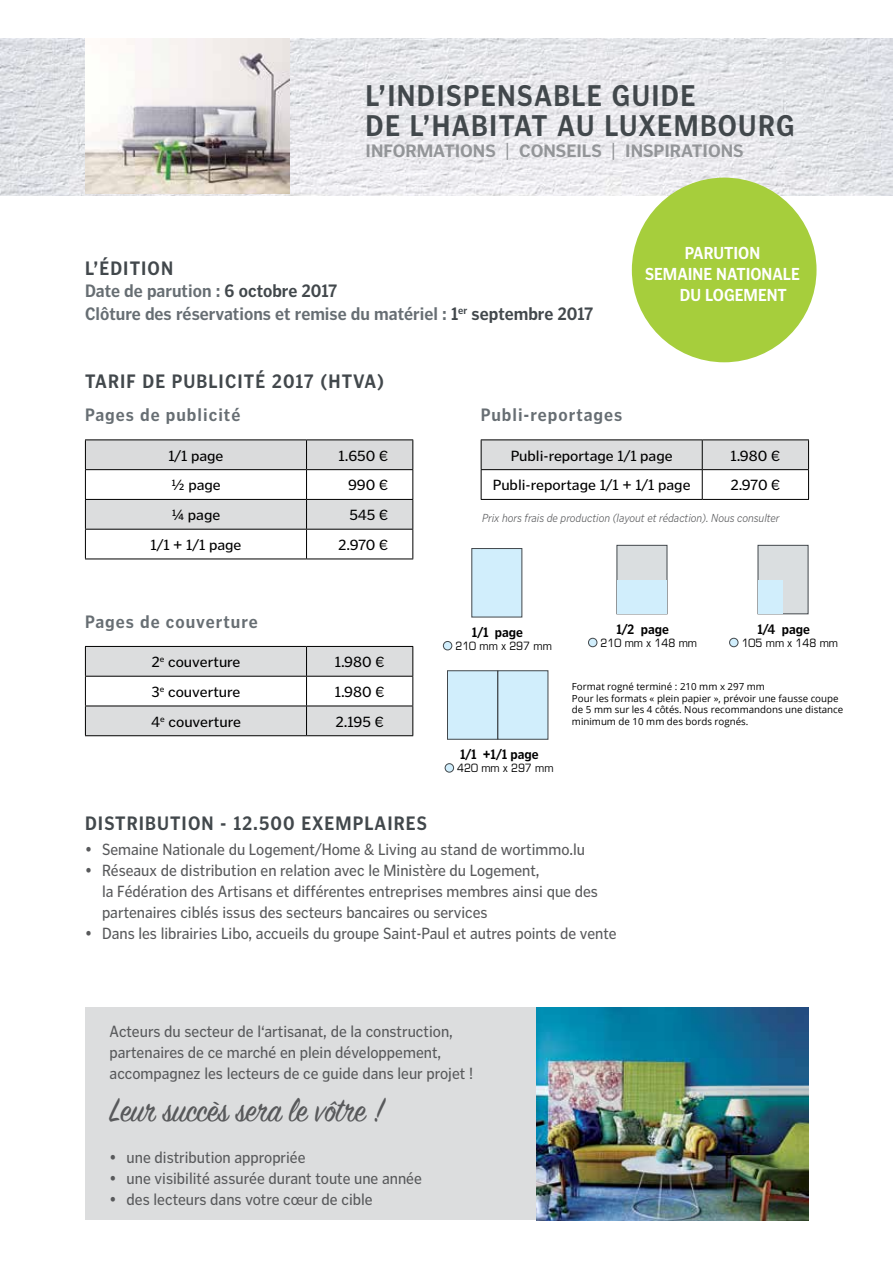
<style>
.page{position:relative;width:893px;height:1263px;background:#fff}
.page>*{position:absolute;margin:0;border:0;box-sizing:border-box;transform-origin:0 0}
.t1{font:37.5px "Sign Painter House Script";color:#58595b;scale:.9 1}
.t2{font:700 30px/30px "Poynter Gothic Text";letter-spacing:.05em;color:#42484c;scale:.9 1}
.t3{font:700 19.5px "Poynter Gothic Text";letter-spacing:.06em;color:#42484c;scale:.9 1}
.t4{font:700 18px/22.5px "Poynter Gothic Text";color:#676e73;scale:.9 1}
.t5{font:700 18px "Poynter Gothic Text";letter-spacing:.06em;color:#676e73;scale:.9 1}
.t6{font:700 18px "Poynter Gothic Text";color:#939598}
.t7{font:700 17.4px "Poynter Gothic Text";color:#fff;scale:.9 1}
.t8{font:16.5px/21px "Poynter Gothic Text";color:#58595b;scale:.9 1}
.t9{font:15px "Poynter Gothic Text";color:#000}
.t10{font:700 13.65px "Poynter Gothic Text";color:#000;scale:.9 1}
.t11{font:italic 300 12px "Poynter Gothic Text";color:#58595b;scale:.9 1}
.t12{font:11.1px "Eurostile LT Std";color:#000;scale:.9 1}
.t13{font:9.75px/11.7px "Open Sans";color:#000}
.s1{font-weight:400}
.s2{color:#42484c}
</style>
<div class="page">
<div style="left:443px;top:641px;width:9px;height:9px;background:#d1eefc;border-radius:50%"></div>
<div style="left:443px;top:641px;width:9px;height:9px;border:1px solid #42484c;border-radius:50%"></div>
<div style="left:472px;top:548px;width:50px;height:69px;background:#d1eefc"></div>
<div style="left:588px;top:638px;width:9px;height:9px;background:#d1eefc;border-radius:50%"></div>
<div style="left:588px;top:638px;width:9px;height:9px;border:1px solid #42484c;border-radius:50%"></div>
<div style="left:617px;top:545px;width:50px;height:69px;background:#dadee0;border:1px solid #42484c"></div>
<div style="left:617px;top:580px;width:50px;height:33px;background:#d1eefc"></div>
<div style="left:730px;top:638px;width:8px;height:9px;background:#d1eefc;border-radius:50%"></div>
<div style="left:729px;top:638px;width:9px;height:9px;border:1px solid #42484c;border-radius:50%"></div>
<div style="left:758px;top:545px;width:50px;height:69px;background:#dadee0;border:1px solid #42484c"></div>
<div style="left:758px;top:580px;width:25px;height:33px;background:#d1eefc"></div>
<div style="left:445px;top:764px;width:9px;height:8px;background:#d1eefc;border-radius:50%"></div>
<div style="left:445px;top:763px;width:9px;height:9px;border:1px solid #42484c;border-radius:50%"></div>
<div style="left:447px;top:670px;width:51px;height:69px;background:#d1eefc;border:1px solid #42484c"></div>
<div style="left:498px;top:670px;width:50px;height:69px;background:#d1eefc"></div>
<img style="left:0;top:38px;width:893px;height:158px">
<div style="left:85px;top:1008px;width:452px;height:212px;background:#dcddde"></div>
<img style="left:85px;top:38px;width:204px;height:155px">
<hr style="left:85px;top:439px;width:222px;height:1px;background:#000">
<hr style="left:307px;top:439px;width:106px;height:1px;background:#000">
<hr style="left:85px;top:559px;width:222px;height:1px;background:#000">
<svg style="left:85px;top:440px;width:328px;height:119px"></svg>
<hr style="left:307px;top:559px;width:106px;height:1px;background:#000">
<svg style="left:85px;top:646px;width:328px;height:90px"></svg>
<hr style="left:307px;top:735px;width:106px;height:1px;background:#000">
<hr style="left:481px;top:439px;width:221px;height:1px;background:#000">
<hr style="left:702px;top:439px;width:107px;height:1px;background:#000">
<svg style="left:481px;top:440px;width:328px;height:59px"></svg>
<hr style="left:481px;top:499px;width:221px;height:1px;background:#000">
<hr style="left:702px;top:499px;width:107px;height:1px;background:#000">
<img style="left:537px;top:1008px;width:271px;height:212px">
<div style="left:632px;top:178px;width:184px;height:184px;background:#a6ce3c;border-radius:50%"></div>
<h2 class="t2" style="left:366px;top:80px;width:478px">L’INDISPENSABLE GUIDE<br>DE L’HABITAT AU LUXEMBOURG</h2>
<p class="t6" style="left:366px;top:141px;width:380px">INFORMATIONS <span class="s1">|</span> CONSEILS <span class="s1">|</span> INSPIRATIONS</p>
<p class="t3" style="left:85px;top:257px;width:99px">L’ÉDITION</p>
<p class="t4" style="left:85px;top:280px;width:566px">Date de parution : <span class="s2">6 octobre 2017<br></span>Clôture des réservations et remise du matériel : <span class="s2">1</span><sup>er</sup> <span class="s2">septembre 2017</span></p>
<p class="t3" style="left:85px;top:371px;width:334px">TARIF DE PUBLICITÉ 2017 (HTVA)</p>
<p class="t5" style="left:85px;top:405px;width:174px">Pages de publicité</p>
<p class="t5" style="left:481px;top:405px;width:159px">Publi-reportages</p>
<p class="t7" style="left:685px;top:243px;width:85px">PARUTION</p>
<p class="t7" style="left:645px;top:264px;width:174px">SEMAINE NATIONALE</p>
<p class="t7" style="left:680px;top:285px;width:120px">DU LOGEMENT</p>
<p class="t9" style="left:168px;top:447px;width:57px">1/1 page</p>
<p class="t9" style="left:339px;top:447px;width:51px">1.650 €</p>
<p class="t9" style="left:171px;top:477px;width:51px">½ page</p>
<p class="t9" style="left:348px;top:477px;width:42px">990 €</p>
<p class="t9" style="left:172px;top:507px;width:50px">¼ page</p>
<p class="t9" style="left:349px;top:507px;width:40px">545 €</p>
<p class="t9" style="left:151px;top:536px;width:92px">1/1 + 1/1 page</p>
<p class="t9" style="left:338px;top:536px;width:52px">2.970 €</p>
<p class="t5" style="left:85px;top:611px;width:193px">Pages de couverture</p>
<p class="t9" style="left:151px;top:654px;width:91px">2<sup>e</sup> couverture</p>
<p class="t9" style="left:335px;top:654px;width:51px">1.980 €</p>
<p class="t9" style="left:151px;top:683px;width:91px">3<sup>e</sup> couverture</p>
<p class="t9" style="left:335px;top:683px;width:51px">1.980 €</p>
<p class="t9" style="left:151px;top:713px;width:91px">4<sup>e</sup> couverture</p>
<p class="t9" style="left:336px;top:713px;width:50px">2.195 €</p>
<p class="t9" style="left:511px;top:447px;width:164px">Publi-reportage 1/1 page</p>
<p class="t9" style="left:731px;top:447px;width:51px">1.980 €</p>
<p class="t9" style="left:493px;top:477px;width:199px">Publi-reportage 1/1 + 1/1 page</p>
<p class="t9" style="left:730px;top:477px;width:52px">2.970 €</p>
<p class="t11" style="left:482px;top:512px;width:332px">Prix hors frais de production (layout et rédaction). Nous consulter</p>
<p class="t10" style="left:472px;top:624px;width:58px">1/1 page</p>
<p class="t12" style="left:455px;top:639px;width:109px">210 mm x 297 mm</p>
<p class="t10" style="left:460px;top:747px;width:89px">1/1 +1/1 page</p>
<p class="t12" style="left:457px;top:762px;width:109px">420 mm x 297 mm</p>
<p class="t10" style="left:616px;top:621px;width:60px">1/2 page</p>
<p class="t12" style="left:601px;top:636px;width:109px">210 mm x 148 mm</p>
<p class="t10" style="left:757px;top:621px;width:60px">1/4 page</p>
<p class="t12" style="left:742px;top:636px;width:109px">105 mm x 148 mm</p>
<p class="t13" style="left:572px;top:680px;width:273px">Format rogné terminé : 210 mm x 297 mm<br>Pour les formats « plein papier », prévoir une fausse coupe de 5 mm sur les 4 côtés. Nous recommandons une distance minimum de 10 mm des bords rognés.</p>
<p class="t3" style="left:85px;top:812px;width:381px">DISTRIBUTION - 12.500 EXEMPLAIRES</p>
<p class="t8" style="left:85px;top:839px;width:557px">• Semaine Nationale du Logement/Home &amp; Living au stand de wortimmo.lu</p>
<p class="t8" style="left:102px;top:860px;width:552px;text-indent:-17px">• Réseaux de distribution en relation avec le Ministère du Logement,<br>la Fédération des Artisans et différentes entreprises membres ainsi que des partenaires ciblés issus des secteurs bancaires ou services</p>
<p class="t8" style="left:85px;top:923px;width:592px">• Dans les librairies Libo, accueils du groupe Saint-Paul et autres points de vente</p>
<p class="t8" style="left:110px;top:1021px;width:405px">Acteurs du secteur de l‘artisanat, de la construction, partenaires de ce marché en plein développement, accompagnez les lecteurs de ce guide dans leur projet !</p>
<h1 class="t1" style="left:110px;top:1087px;width:306px">Leur succès sera le vôtre !</h1>
<p class="t8" style="left:110px;top:1147px;width:219px">• une distribution appropriée</p>
<p class="t8" style="left:110px;top:1168px;width:348px">• une visibilité assurée durant toute une année</p>
<p class="t8" style="left:110px;top:1189px;width:294px">• des lecteurs dans votre cœur de cible</p>
</div>
